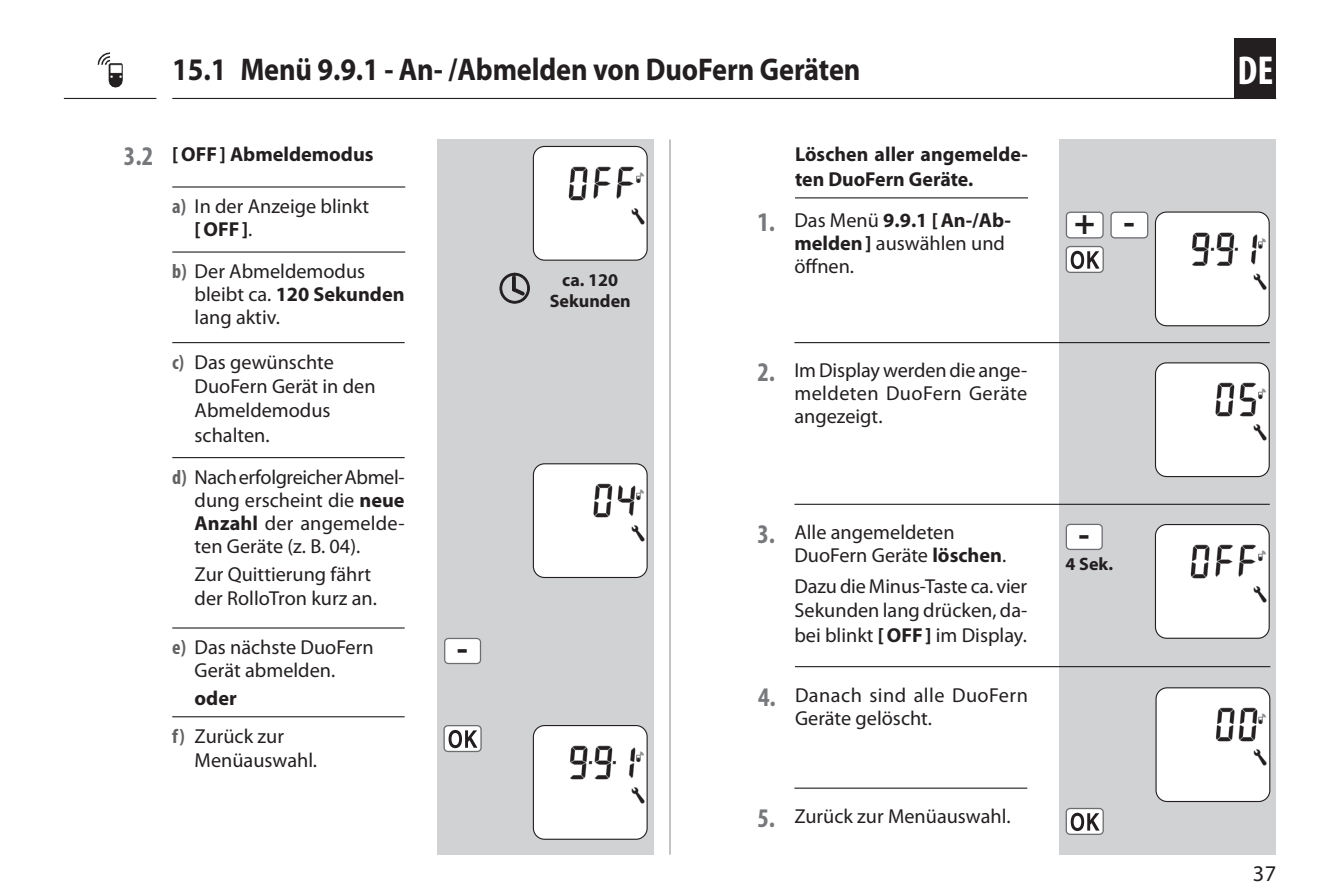
<style>
.page{position:relative;width:1340px;height:893px;background:#fff}
.page>*{position:absolute;margin:0;border:0;box-sizing:border-box;transform-origin:0 0}
.t1{font:700 condensed 40.5px "Myriad Pro";color:#fff}
.t2{font:700 35.32px "Myriad Pro";color:#231f20}
.t3{font:700 34.65px "Myriad Pro";color:#231f20}
.t4{font:700 31.5px "Myriad Pro";letter-spacing:-.005em;color:#231f20;scale:.9 1}
.t5{font:22.5px "Myriad Pro";color:#231f20}
.Fließtext_nach_Handl{font:20.25px/22.9px "Myriad Pro";color:#231f20}
.Überschrift_-_DE{font:700 20.25px/24.3px "Myriad Pro";color:#231f20}
.Fließtext_nach_Handl-2{font:20.25px/22.9px "Myriad Pro";letter-spacing:.025em;color:#231f20}
.Fließtext_nach_Handl-3{font:700 20.25px "Myriad Pro";color:#231f20}
.Bildtexte_-_DE{font:700 18px/20.7px "Myriad Pro";color:#231f20;text-align:center}
.s1{font-stretch:condensed;font-size:27px;color:#76787b}
.s2{font-weight:700;font-stretch:condensed;color:#636366}
.s3{font-weight:700}
.s4{font-weight:700;font-stretch:condensed;font-size:27px;color:#76787b}
</style>
<div class="page">
<hr style="left:172px;top:98px;width:1104px;height:1px;background:#231f20">
<hr style="left:64px;top:98px;width:92px;height:1px;background:#231f20">
<hr style="left:669px;top:140px;width:1px;height:715px;background:#939598">
<div style="left:437px;top:140px;width:217px;height:715px;background:#d1d2d4"></div>
<div style="left:1059px;top:140px;width:217px;height:715px;background:#d1d2d4"></div>
<div style="left:1234px;top:38px;width:42px;height:61px;background:#231f20"></div>
<hr style="left:172px;top:186px;width:233px;height:2px;background:#231f20">
<hr style="left:172px;top:251px;width:233px;height:2px;background:#231f20">
<svg style="left:97px;top:52px;width:13px;height:13px"></svg>
<hr style="left:172px;top:342px;width:233px;height:1px;background:#231f20">
<hr style="left:172px;top:457px;width:233px;height:1px;background:#231f20">
<hr style="left:172px;top:627px;width:233px;height:2px;background:#231f20">
<hr style="left:172px;top:716px;width:233px;height:1px;background:#231f20">
<img style="left:533px;top:146px;width:114px;height:114px">
<div style="left:533px;top:146px;width:114px;height:115px;border:1px solid #231f20;border-radius:11px"></div>
<img style="left:533px;top:464px;width:114px;height:113px">
<div style="left:533px;top:463px;width:114px;height:115px;border:1px solid #231f20;border-radius:11px"></div>
<svg style="left:500px;top:273px;width:29px;height:30px"></svg>
<img style="left:533px;top:725px;width:114px;height:114px">
<div style="left:533px;top:725px;width:114px;height:115px;border:1px solid #231f20;border-radius:11px"></div>
<div style="left:444px;top:638px;width:36px;height:25px;background:#fff;border-radius:4px"></div>
<div style="left:444px;top:638px;width:37px;height:26px;border:1px solid #6c6d70;border-radius:4px"></div>
<div style="left:444px;top:726px;width:37px;height:25px;background:#fff;border-radius:4px"></div>
<div style="left:443px;top:725px;width:38px;height:27px;border:1px solid #6c6d70;border-radius:4px"></div>
<svg style="left:448px;top:730px;width:29px;height:18px"></svg>
<hr style="left:795px;top:197px;width:232px;height:1px;background:#231f20">
<div style="left:1066px;top:212px;width:37px;height:26px;background:#fff;border-radius:4px"></div>
<div style="left:1065px;top:212px;width:38px;height:26px;border:1px solid #6c6d70;border-radius:4px"></div>
<div style="left:1111px;top:212px;width:36px;height:26px;background:#fff;border-radius:4px"></div>
<div style="left:1110px;top:212px;width:38px;height:26px;border:1px solid #6c6d70;border-radius:4px"></div>
<div style="left:1066px;top:247px;width:37px;height:25px;background:#fff;border-radius:4px"></div>
<div style="left:1065px;top:246px;width:38px;height:27px;border:1px solid #6c6d70;border-radius:4px"></div>
<svg style="left:1070px;top:251px;width:29px;height:18px"></svg>
<img style="left:1157px;top:688px;width:112px;height:113px">
<div style="left:1155px;top:687px;width:115px;height:115px;border:1px solid #231f20;border-radius:11px"></div>
<hr style="left:794px;top:504px;width:475px;height:1px;background:#231f20">
<hr style="left:795px;top:666px;width:475px;height:1px;background:#231f20">
<hr style="left:794px;top:788px;width:233px;height:1px;background:#231f20">
<img style="left:1156px;top:525px;width:113px;height:113px">
<div style="left:1154px;top:524px;width:115px;height:115px;border:1px solid #231f20;border-radius:11px"></div>
<div style="left:1066px;top:808px;width:37px;height:26px;background:#fff;border-radius:4px"></div>
<div style="left:1065px;top:808px;width:38px;height:27px;border:1px solid #6c6d70;border-radius:4px"></div>
<svg style="left:1070px;top:813px;width:29px;height:18px"></svg>
<hr style="left:794px;top:342px;width:475px;height:1px;background:#231f20">
<img style="left:1156px;top:212px;width:113px;height:114px">
<div style="left:1154px;top:211px;width:115px;height:115px;border:1px solid #231f20;border-radius:11px"></div>
<img style="left:1156px;top:363px;width:113px;height:114px">
<div style="left:1154px;top:362px;width:115px;height:115px;border:1px solid #231f20;border-radius:11px"></div>
<div style="left:1066px;top:524px;width:36px;height:25px;background:#fff;border-radius:4px"></div>
<div style="left:1065px;top:524px;width:37px;height:26px;border:1px solid #6c6d70;border-radius:4px"></div>
<p class="t4" style="left:172px;top:52px;width:766px">15.1 Menü 9.9.1 - An- /Abmelden von DuoFern Geräten</p>
<h1 class="t1" style="left:1237px;top:48px;width:37px">DE</h1>
<p class="Überschrift_-_DE" style="left:124px;top:143px;width:251px"><span class="s1">3.2</span> [OFF] Abmeldemodus</p>
<p class="Fließtext_nach_Handl" style="left:195px;top:195px;width:176px;text-indent:-22px"><span class="s2">a)</span> In der Anzeige blinkt <span class="s3">[OFF]</span>.</p>
<p class="Fließtext_nach_Handl" style="left:195px;top:260px;width:211px;text-indent:-22px"><span class="s2">b)</span> Der Abmeldemodus bleibt ca. <span class="s3">120 Sekunden </span>lang aktiv.</p>
<p class="Bildtexte_-_DE" style="left:550px;top:270px;width:82px">ca. 120<br>Sekunden</p>
<p class="Fließtext_nach_Handl" style="left:195px;top:350px;width:182px;line-height:24.3px;text-indent:-22px"><span class="s2">c)</span> Das gewünschte<br>DuoFern Gerät in den<br>Abmeldemodus schalten.</p>
<p class="Fließtext_nach_Handl" style="left:195px;top:466px;width:211px;text-align:justify;text-indent:-22px"><span class="s2">d)</span> Nach erfolgreicher Abmel&shy;dung erscheint die <span class="s3">neue Anzahl</span> der angemelde&shy;ten Geräte (z. B. 04).</p>
<p class="Fließtext_nach_Handl" style="left:195px;top:562px;width:184px;line-height:24.3px">Zur Quittierung fährt der RolloTron kurz an.</p>
<p class="Fließtext_nach_Handl" style="left:195px;top:636px;width:180px;text-indent:-22px"><span class="s2">e)</span> Das nächste DuoFern<br>Gerät abmelden.</p>
<p class="Fließtext_nach_Handl-3" style="left:195px;top:687px;width:44px">oder</p>
<p class="Fließtext_nach_Handl" style="left:195px;top:724px;width:124px;line-height:24.3px;text-indent:-22px"><span class="s2">f)</span> Zurück zur<br>Menüauswahl.</p>
<p class="t3" style="left:457px;top:626px;width:13px">-</p>
<p class="Überschrift_-_DE" style="left:795px;top:143px;width:234px">Löschen aller angemelde&shy;ten DuoFern Geräte.</p>
<p class="Fließtext_nach_Handl" style="left:794px;top:209px;width:218px;text-indent:-37px"><span class="s4">1.</span> Das Menü <span class="s3">9.9.1 [An-/Ab&shy;melden]</span> auswählen und öffnen.</p>
<p class="t2" style="left:1074px;top:200px;width:23px">+</p>
<p class="t2" style="left:1123px;top:199px;width:13px">-</p>
<p class="Fließtext_nach_Handl" style="left:794px;top:360px;width:234px;text-align:justify;text-indent:-37px"><span class="s4">2.</span> Im Display werden die ange&shy;meldeten DuoFern Geräte angezeigt.</p>
<p class="Fließtext_nach_Handl" style="left:794px;top:521px;width:213px;text-indent:-37px"><span class="s4">3.</span> Alle angemeldeten<br>DuoFern Geräte <span class="s3">löschen</span>.</p>
<p class="Fließtext_nach_Handl" style="left:794px;top:575px;width:234px;line-height:24.3px;text-align:justify">Dazu die Minus-Taste ca. vier Sekunden lang drücken, da&shy;bei blinkt <span class="s3">[OFF]</span> im Display.</p>
<p class="Fließtext_nach_Handl-2" style="left:795px;top:685px;width:234px;text-indent:-37px"><span class="s4">4.</span> Danach sind alle DuoFern<br>Geräte gelöscht.</p>
<p class="Fließtext_nach_Handl" style="left:757px;top:805px;width:254px"><span class="s4">5.</span> Zurück zur Menüauswahl.</p>
<p class="t3" style="left:1078px;top:512px;width:13px">-</p>
<p class="Bildtexte_-_DE" style="left:1065px;top:554px;width:49px">4 Sek.</p>
<p class="t5" style="left:1252px;top:861px;width:25px">37</p>
</div>
